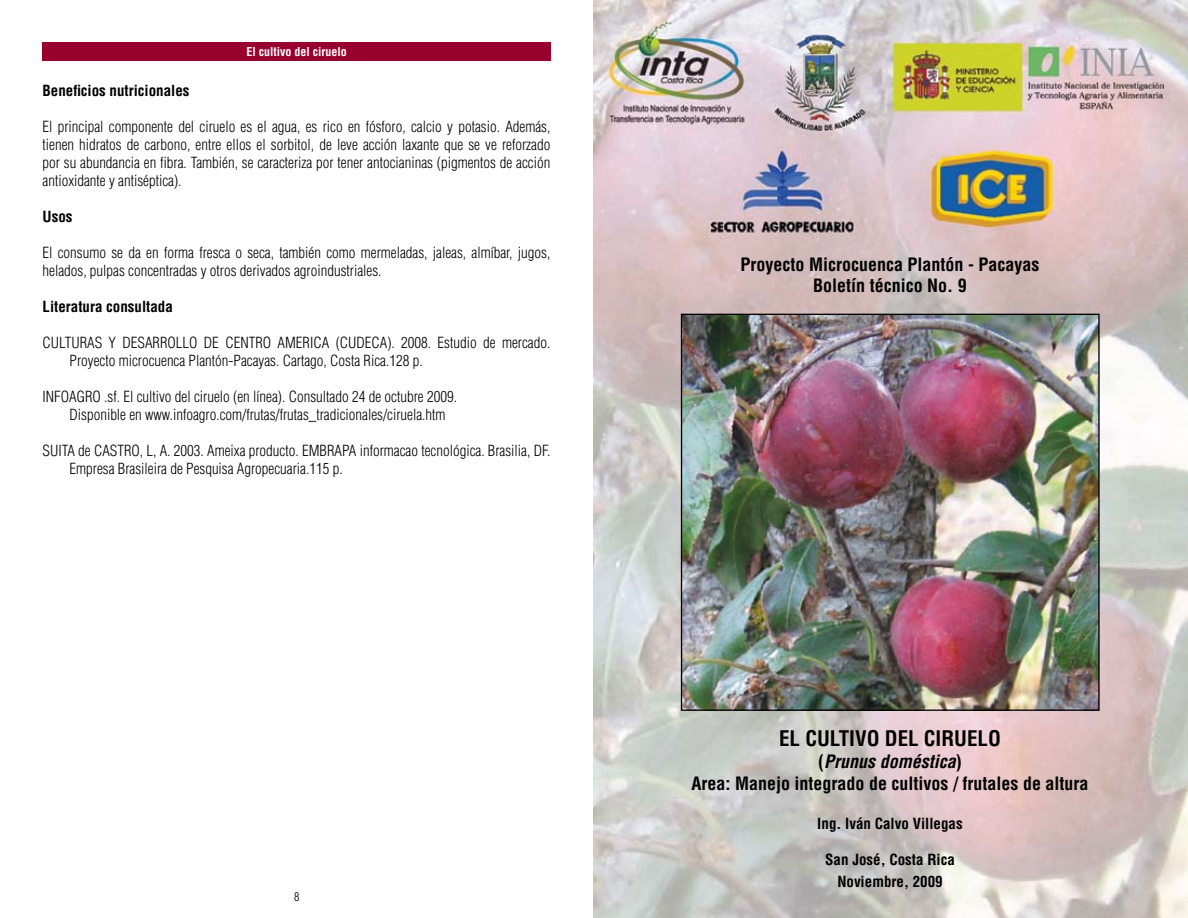
<style>
.page{position:relative;width:1188px;height:918px;background:#fff}
.page>*{position:absolute;margin:0;border:0;box-sizing:border-box;transform-origin:0 0}
.t1{font:700 condensed 21px "Helvetica";color:#000}
.t2{font:700 condensed 18px/21.6px "Helvetica";color:#000;text-align:center}
.t3{font:300 condensed 15px/18px "Helvetica";color:#000}
.t4{font:700 condensed 15px/21.6px "Helvetica";color:#000;text-align:center}
.t5{font:700 condensed 12px "Helvetica";color:#fff}
.t6{font:300 condensed 12px "Helvetica";color:#000}
.s1{font-style:italic}
</style>
<div class="page">
<div style="left:43px;top:43px;width:508px;height:18px;background:#98002e"></div>
<img style="left:593px;top:0;width:595px;height:918px">
<img style="left:683px;top:316px;width:415px;height:393px">
<p class="t5" style="left:246px;top:45px;width:102px">El cultivo del ciruelo</p>
<p class="t4" style="left:43px;top:79px;width:149px">Beneficios nutricionales</p>
<p class="t3" style="left:43px;top:117px;width:509px;text-align:justify">El principal componente del ciruelo es el agua, es rico en fósforo, calcio y potasio. Además, tienen hidratos de carbono, entre ellos el sorbitol, de leve acción laxante que se ve reforzado por su abundancia en fibra. También, se caracteriza por tener antocianinas (pigmentos de acción antioxidante y antiséptica).</p>
<p class="t4" style="left:43px;top:205px;width:31px">Usos</p>
<p class="t3" style="left:43px;top:243px;width:509px">El consumo se da en forma fresca o seca, también como mermeladas, jaleas, almíbar, jugos, helados, pulpas concentradas y otros derivados agroindustriales.</p>
<p class="t4" style="left:43px;top:295px;width:132px">Literatura consultada</p>
<p class="t3" style="left:70px;top:333px;width:482px;text-indent:-27px">CULTURAS Y DESARROLLO DE CENTRO AMERICA (CUDECA). 2008. Estudio de mercado.<br>Proyecto microcuenca Plantón-Pacayas. Cartago, Costa Rica.128 p.</p>
<p class="t3" style="left:70px;top:387px;width:389px;text-indent:-27px">INFOAGRO .sf. El cultivo del ciruelo (en línea). Consultado 24 de octubre 2009.<br>Disponible en www.infoagro.com/frutas/frutas_tradicionales/ciruela.htm</p>
<p class="t3" style="left:70px;top:441px;width:482px;text-indent:-27px">SUITA de CASTRO, L, A. 2003. Ameixa producto. EMBRAPA informacao tecnológica. Brasilia, DF.<br>Empresa Brasileira de Pesquisa Agropecuaria.115 p.</p>
<p class="t6" style="left:294px;top:890px;width:7px">8</p>
<p class="t2" style="left:741px;top:253px;width:300px">Proyecto Microcuenca Plantón - Pacayas<br>Boletín técnico No. 9</p>
<h1 class="t1" style="left:779px;top:726px;width:223px">EL CULTIVO DEL CIRUELO</h1>
<p class="t2" style="left:692px;top:751px;width:399px">(<span class="s1">Prunus doméstica</span>)<br>Area: Manejo integrado de cultivos / frutales de altura</p>
<p class="t4" style="left:817px;top:813px;width:147px">Ing. Iván Calvo Villegas</p>
<p class="t4" style="left:825px;top:849px;width:131px">San José, Costa Rica<br>Noviembre, 2009</p>
</div>
